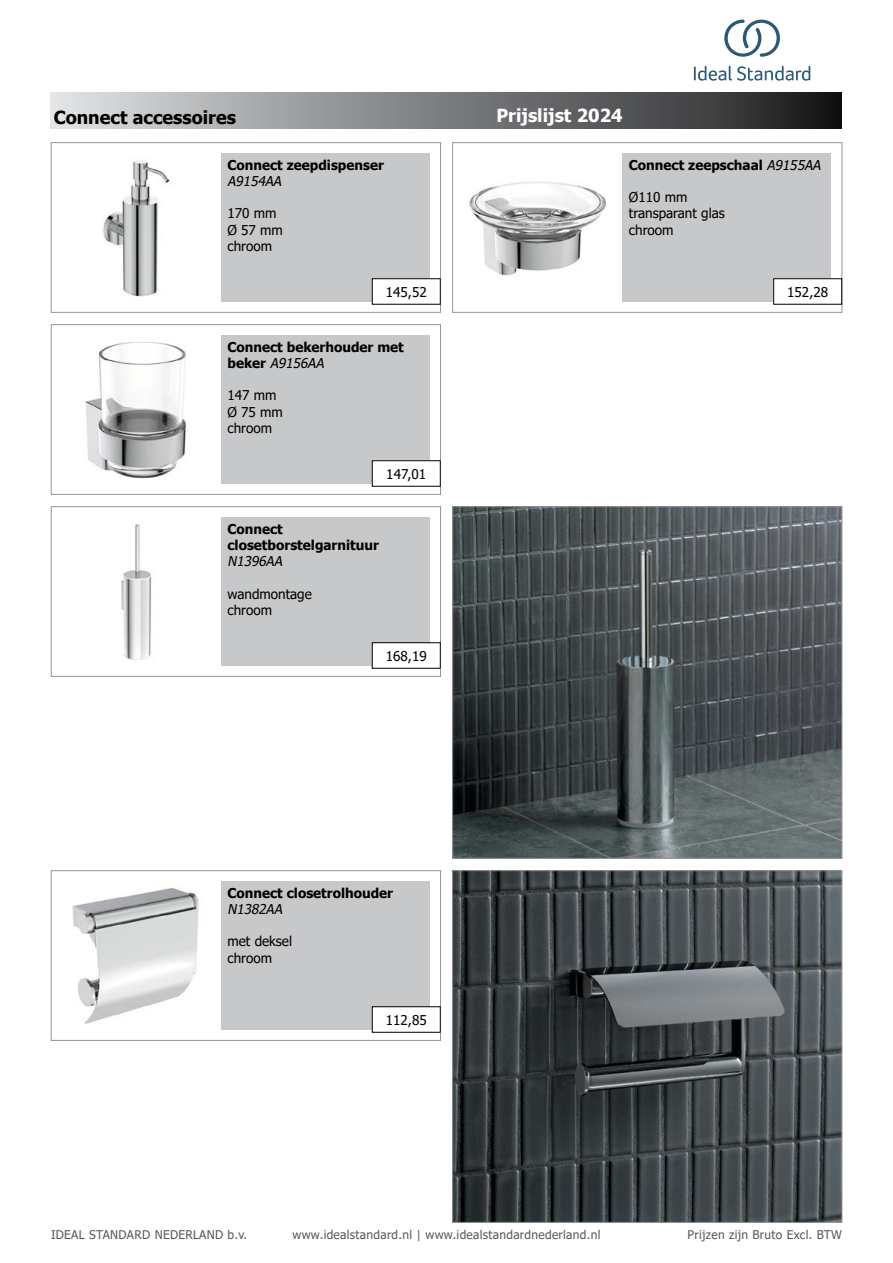
<style>
.page{position:relative;width:893px;height:1263px;background:#fff}
.page>*{position:absolute;margin:0;border:0;box-sizing:border-box;transform-origin:0 0}
.t1{font:700 18px "Tahoma";color:#000}
.t2{font:700 18px "Tahoma";color:#fff}
.t3{font:700 13.5px/16.2px "Tahoma";color:#000}
.t4{font:13.5px/16.2px "Tahoma";color:#000}
.t5{font:italic 13.5px "Tahoma";color:#000}
.t6{font:12px "Tahoma";letter-spacing:.025em;color:#58595b}
.s1{font-weight:400;font-style:italic}
</style>
<div class="page">
<div style="left:51px;top:92px;width:791px;height:37px;background:linear-gradient(to right,#dee1e3,#1a1a1b)"></div>
<div style="left:51px;top:870px;width:390px;height:170px;border:1px solid #939598"></div>
<img style="left:72px;top:888px;width:127px;height:136px">
<div style="left:221px;top:881px;width:209px;height:149px;background:#c7c8ca"></div>
<div style="left:51px;top:506px;width:390px;height:170px;border:1px solid #939598"></div>
<img style="left:121px;top:524px;width:31px;height:136px">
<div style="left:221px;top:517px;width:209px;height:149px;background:#c7c8ca"></div>
<img style="left:454px;top:508px;width:386px;height:348px">
<div style="left:452px;top:506px;width:390px;height:352px;border:1px solid #939598"></div>
<img style="left:454px;top:872px;width:386px;height:348px">
<div style="left:452px;top:870px;width:390px;height:352px;border:1px solid #939598"></div>
<div style="left:51px;top:142px;width:390px;height:171px;border:1px solid #939598"></div>
<img style="left:103px;top:160px;width:67px;height:137px">
<div style="left:221px;top:153px;width:209px;height:149px;background:#c7c8ca"></div>
<div style="left:452px;top:142px;width:390px;height:171px;border:1px solid #939598"></div>
<img style="left:469px;top:182px;width:137px;height:94px">
<div style="left:622px;top:153px;width:209px;height:149px;background:#c7c8ca"></div>
<div style="left:51px;top:324px;width:390px;height:171px;border:1px solid #939598"></div>
<img style="left:83px;top:342px;width:104px;height:137px">
<div style="left:221px;top:335px;width:209px;height:149px;background:#c7c8ca"></div>
<div style="left:372px;top:643px;width:68px;height:25px;background:#fff"></div>
<div style="left:372px;top:642px;width:68px;height:26px;border:1px solid #000"></div>
<div style="left:372px;top:1007px;width:68px;height:25px;background:#fff"></div>
<div style="left:372px;top:1006px;width:68px;height:26px;border:1px solid #000"></div>
<div style="left:372px;top:279px;width:68px;height:25px;background:#fff"></div>
<div style="left:774px;top:279px;width:68px;height:25px;background:#fff"></div>
<div style="left:372px;top:461px;width:68px;height:25px;background:#fff"></div>
<div style="left:372px;top:460px;width:68px;height:26px;border:1px solid #000"></div>
<svg style="left:694px;top:66px;width:116px;height:15px"></svg>
<svg style="left:724px;top:20px;width:56px;height:37px"></svg>
<h1 class="t1" style="left:54px;top:105px;width:184px">Connect accessoires</h1>
<p class="t3" style="left:227px;top:157px;width:158px">Connect zeepdispenser</p>
<p class="t5" style="left:227px;top:172px;width:59px">A9154AA</p>
<p class="t4" style="left:227px;top:206px;width:57px">170 mm<br>Ø 57 mm chroom</p>
<h1 class="t2" style="left:496px;top:103px;width:128px">Prijslijst 2024</h1>
<p class="t3" style="left:629px;top:157px;width:197px">Connect zeepschaal <span class="s1">A9155AA</span></p>
<p class="t4" style="left:629px;top:190px;width:97px">Ø110 mm transparant glas chroom</p>
<p class="t4" style="left:386px;top:284px;width:42px">145,52</p>
<p class="t4" style="left:787px;top:284px;width:42px">152,28</p>
<p class="t3" style="left:227px;top:339px;width:178px">Connect bekerhouder met b e ke r <span class="s1">A9156AA</span></p>
<p class="t4" style="left:227px;top:388px;width:57px">147 mm<br>Ø 75 mm chroom</p>
<p class="t4" style="left:386px;top:466px;width:41px">147,01</p>
<p class="t3" style="left:227px;top:521px;width:153px">Connect closetborstelgarnituur</p>
<p class="t5" style="left:227px;top:552px;width:60px">N1396AA</p>
<p class="t4" style="left:227px;top:586px;width:86px">wandmontage chroom</p>
<p class="t4" style="left:386px;top:648px;width:42px">168,19</p>
<p class="t3" style="left:227px;top:885px;width:167px">Connect closetrolhouder</p>
<p class="t5" style="left:227px;top:900px;width:60px">N1382AA</p>
<p class="t4" style="left:227px;top:934px;width:66px">met deksel chroom</p>
<p class="t4" style="left:386px;top:1012px;width:42px">112,85</p>
<p class="t6" style="left:51px;top:1227px;width:198px">IDEAL STANDARD NEDERLAND b.v.</p>
<p class="t6" style="left:292px;top:1227px;width:309px">www.idealstandard.nl | www.idealstandardnederland.nl</p>
<p class="t6" style="left:688px;top:1227px;width:156px">Prijzen zijn Bruto Excl. BTW</p>
</div>
